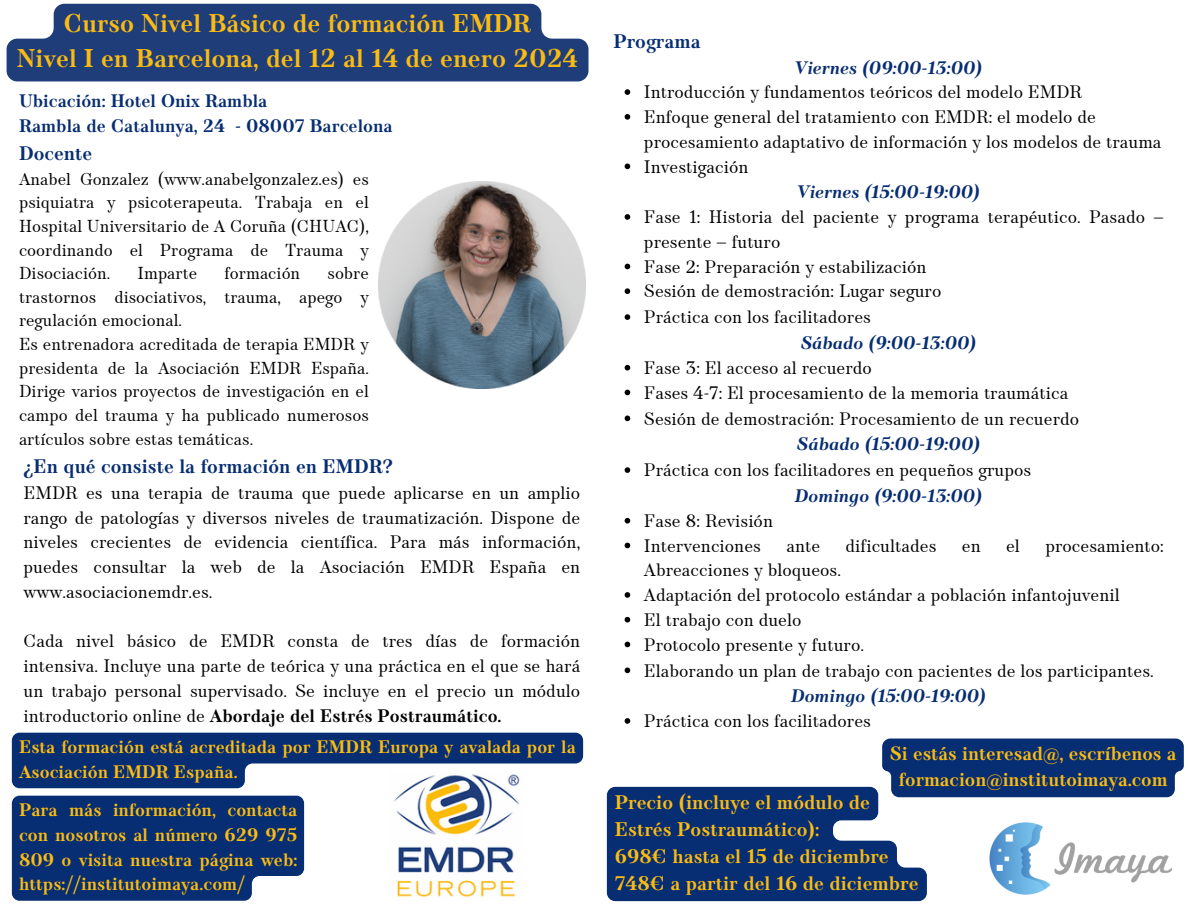
<style>
.page{position:relative;width:1188px;height:918px;background:#fff}
.page>*{position:absolute;margin:0;border:0;box-sizing:border-box;transform-origin:0 0}
.t1{font:700 25.5px "TT Barrels";color:#fabb12}
.t2{font:700 19.65px/26.8px "TT Barrels";color:#fabb12}
.t3{font:700 19.5px "TT Barrels";color:#072d72}
.t4{font:700 19.05px/26.1px "TT Barrels";color:#fabb12;text-align:center}
.t5{font:18px/24.8px "TT Barrels";color:#000}
.t6{font:700 18px/24.8px "TT Barrels";color:#fabb12}
.t7{font:italic 700 18px "TT Barrels";color:#072d72}
.t8{font:700 18px "TT Barrels";color:#072d72}
.t9{font:17.25px/23.7px "TT Barrels";color:#000;text-align:justify}
.s1{font-weight:700}
</style>
<div class="page">
<img style="left:378px;top:181px;width:207px;height:207px">
<img style="left:394px;top:788px;width:126px;height:109px">
<svg style="left:625px;top:89px;width:5px;height:6px"></svg>
<svg style="left:625px;top:114px;width:5px;height:6px"></svg>
<svg style="left:625px;top:164px;width:5px;height:5px"></svg>
<svg style="left:625px;top:214px;width:5px;height:6px"></svg>
<svg style="left:625px;top:264px;width:5px;height:5px"></svg>
<svg style="left:625px;top:288px;width:5px;height:6px"></svg>
<svg style="left:625px;top:314px;width:5px;height:6px"></svg>
<svg style="left:625px;top:365px;width:5px;height:6px"></svg>
<svg style="left:625px;top:390px;width:5px;height:5px"></svg>
<svg style="left:625px;top:416px;width:5px;height:5px"></svg>
<svg style="left:625px;top:467px;width:5px;height:6px"></svg>
<svg style="left:625px;top:518px;width:5px;height:6px"></svg>
<svg style="left:625px;top:543px;width:5px;height:5px"></svg>
<svg style="left:625px;top:592px;width:5px;height:6px"></svg>
<svg style="left:625px;top:617px;width:5px;height:6px"></svg>
<svg style="left:625px;top:642px;width:5px;height:5px"></svg>
<svg style="left:625px;top:668px;width:5px;height:5px"></svg>
<svg style="left:625px;top:718px;width:5px;height:6px"></svg>
<svg style="left:7px;top:4px;width:582px;height:77px;background:#2f4b82"></svg>
<svg style="left:12px;top:733px;width:571px;height:55px"></svg>
<div style="left:12px;top:796px;width:292px;height:105px;background:#072d72"></div>
<svg style="left:607px;top:739px;width:577px;height:162px"></svg>
<p class="t1" style="left:64px;top:9px;width:469px">Curso Nivel Básico de formación EMDR</p>
<p class="t1" style="left:17px;top:44px;width:563px">Nivel I en Barcelona, del 12 al 14 de enero 2024</p>
<p class="t8" style="left:19px;top:90px;width:250px">Ubicación: Hotel Onix Rambla</p>
<p class="t8" style="left:19px;top:115px;width:375px">Rambla de Catalunya, 24 - 08007 Barcelona</p>
<p class="t3" style="left:19px;top:142px;width:75px">Docente</p>
<p class="t9" style="left:19px;top:168px;width:351px">Anabel Gonzalez (www.anabelgonzalez.es) es psiquiatra y psicoterapeuta. Trabaja en el Hospital Universitario de A Coruña (CHUAC), coordinando el Programa de Trauma y Disociación.</p>
<p class="t9" style="left:19px;top:263px;width:351px;text-indent:308px">sobre trastornos disociativos, trauma, apego y regulación emocional.</p>
<p class="t9" style="left:19px;top:333px;width:351px">Es entrenadora acreditada de terapia EMDR y presidenta de la Asociación EMDR España.<br>Dirige varios proyectos de investigación en el campo del trauma y ha publicado numerosos artículos sobre estas temáticas.</p>
<p class="t9" style="left:137px;top:263px;width:61px">Imparte</p>
<p class="t9" style="left:224px;top:263px;width:77px">formación</p>
<p class="t3" style="left:23px;top:455px;width:371px">¿En qué consiste la formación en EMDR?</p>
<p class="t5" style="left:23px;top:481px;width:558px;text-align:justify">EMDR es una terapia de trauma que puede aplicarse en un amplio rango de patologías y diversos niveles de traumatización. Dispone de niveles crecientes de evidencia científica. Para más información, puedes consultar la web de la Asociación EMDR España en www.asociacionemdr.es.</p>
<p class="t5" style="left:23px;top:630px;width:558px;text-align:justify">Cada nivel básico de EMDR consta de tres días de formación intensiva. Incluye una parte de teórica y una práctica en el que se hará un trabajo personal supervisado. Se incluye en el precio un módulo introductorio online de <span class="s1">Abordaje del Estrés Postraumático.</span></p>
<p class="t6" style="left:19px;top:736px;width:558px">Esta formación está acreditada por EMDR Europa y avalada por la<br>Asociación EMDR España.</p>
<p class="t6" style="left:19px;top:799px;width:280px;text-align:justify">Para más información, contacta con nosotros al número 629 975<br>809 o visita nuestra página web: https://institutoimaya.com/</p>
<p class="t3" style="left:613px;top:30px;width:89px">Programa</p>
<p class="t7" style="left:795px;top:57px;width:189px">Viernes (09:00-13:00)</p>
<p class="t5" style="left:644px;top:81px;width:440px">Introducción y fundamentos teóricos del modelo EMDR</p>
<p class="t5" style="left:644px;top:106px;width:519px">Enfoque general del tratamiento con EMDR: el modelo de procesamiento adaptativo de información y los modelos de trauma</p>
<p class="t5" style="left:644px;top:155px;width:106px">Investigación</p>
<p class="t5" style="left:644px;top:206px;width:521px">Fase 1: Historia del paciente y programa terapéutico. Pasado – presente – futuro</p>
<p class="t5" style="left:644px;top:255px;width:284px">Fase 2: Preparación y estabilización</p>
<p class="t5" style="left:644px;top:280px;width:299px">Sesión de demostración: Lugar seguro</p>
<p class="t5" style="left:644px;top:306px;width:229px">Práctica con los facilitadores</p>
<p class="t5" style="left:644px;top:356px;width:230px">Fase 3: El acceso al recuerdo</p>
<p class="t5" style="left:644px;top:381px;width:426px">Fases 4-7: El procesamiento de la memoria traumática</p>
<p class="t5" style="left:644px;top:407px;width:437px">Sesión de demostración: Procesamiento de un recuerdo</p>
<p class="t5" style="left:644px;top:459px;width:389px">Práctica con los facilitadores en pequeños grupos</p>
<p class="t5" style="left:644px;top:509px;width:131px">Fase 8: Revisión</p>
<p class="t5" style="left:644px;top:534px;width:119px">Intervenciones</p>
<p class="t5" style="left:786px;top:534px;width:35px">ante</p>
<p class="t5" style="left:846px;top:534px;width:92px">dificultades</p>
<p class="t5" style="left:962px;top:534px;width:20px">en</p>
<p class="t5" style="left:1006px;top:534px;width:15px">el</p>
<p class="t5" style="left:1045px;top:534px;width:120px">procesamiento:</p>
<p class="t5" style="left:644px;top:559px;width:198px">Abreacciones y bloqueos.</p>
<p class="t5" style="left:644px;top:584px;width:477px">Adaptación del protocolo estándar a población infantojuvenil</p>
<p class="t5" style="left:644px;top:608px;width:159px">El trabajo con duelo</p>
<p class="t5" style="left:644px;top:633px;width:222px">Protocolo presente y futuro.</p>
<p class="t5" style="left:644px;top:659px;width:511px">Elaborando un plan de trabajo con pacientes de los participantes.</p>
<p class="t5" style="left:644px;top:710px;width:229px">Práctica con los facilitadores</p>
<p class="t7" style="left:797px;top:182px;width:184px">Viernes (15:00-19:00)</p>
<p class="t7" style="left:801px;top:333px;width:177px">Sábado (9:00-13:00)</p>
<p class="t7" style="left:797px;top:434px;width:185px">Sábado (15:00-19:00)</p>
<p class="t7" style="left:795px;top:486px;width:189px">Domingo (9:00-13:00)</p>
<p class="t7" style="left:791px;top:686px;width:196px">Domingo (15:00-19:00)</p>
<p class="t4" style="left:890px;top:742px;width:288px">Si estás interesad@, escríbenos a formacion@institutoimaya.com</p>
<p class="t2" style="left:615px;top:790px;width:257px">Precio (incluye el módulo de<br>Estrés Postraumático):</p>
<p class="t2" style="left:615px;top:844px;width:276px">698€ hasta el 15 de diciembre</p>
<p class="t2" style="left:615px;top:871px;width:306px">748€ a partir del 16 de diciembre</p>
</div>
